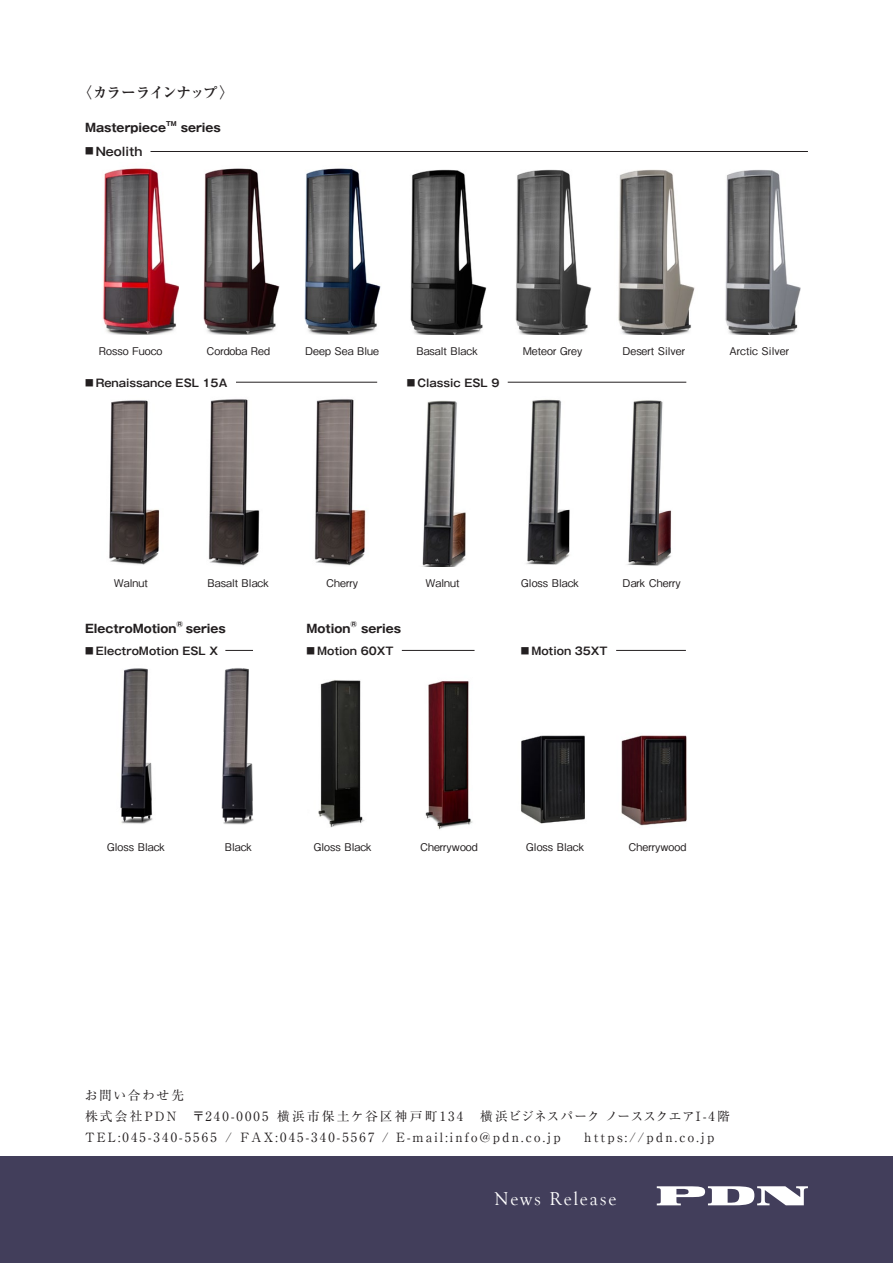
<style>
.page{position:relative;width:893px;height:1263px;background:#fff}
.page>*{position:absolute;margin:0;border:0;box-sizing:border-box;transform-origin:0 0}
.t1{font:19.2px "Goudy Old Style T";letter-spacing:.095em;color:#fff}
.t2{font:700 14.85px "Ryumin Pro";letter-spacing:-.085em;color:#231f20}
.t3{font:12.75px "Ryumin Pro";letter-spacing:.17em;color:#231f20}
.t4{font:12.75px "Ryumin Pro";letter-spacing:.08em;color:#231f20}
.t5{font:12.75px "Ryumin Pro";letter-spacing:.135em;color:#231f20}
.t6{font:700 11.7px "Gothic MB101 Pro";color:#231f20}
.t7{font:700 11.7px "Gothic MB101 Pro De";color:#231f20}
.t8{font:500 10.65px "Gothic BBB Pro";color:#231f20}
.t9{font:700 10.65px "Gothic MB101 Pro De";color:#231f20}
.t10{font:700 8.55px "Gothic MB101 Pro De";color:#231f20}
.t11{font:700 7.5px "Gothic MB101 Pro";color:#231f20}
.t12{font:700 6.15px "Gothic MB101 Pro";color:#231f20}
</style>
<div class="page">
<img style="left:120px;top:668px;width:33px;height:156px">
<img style="left:221px;top:668px;width:33px;height:157px">
<img style="left:318px;top:680px;width:47px;height:147px">
<img style="left:521px;top:735px;width:64px;height:89px">
<img style="left:621px;top:735px;width:66px;height:91px">
<img style="left:425px;top:681px;width:48px;height:149px">
<img style="left:109px;top:400px;width:51px;height:165px">
<img style="left:208px;top:399px;width:52px;height:167px">
<img style="left:314px;top:399px;width:52px;height:167px">
<img style="left:102px;top:168px;width:77px;height:167px">
<img style="left:422px;top:400px;width:44px;height:166px">
<img style="left:526px;top:399px;width:44px;height:166px">
<img style="left:627px;top:400px;width:45px;height:166px">
<img style="left:203px;top:168px;width:77px;height:167px">
<img style="left:304px;top:168px;width:77px;height:167px">
<img style="left:410px;top:169px;width:76px;height:166px">
<img style="left:515px;top:169px;width:77px;height:166px">
<img style="left:618px;top:169px;width:77px;height:166px">
<img style="left:725px;top:170px;width:76px;height:165px">
<div style="left:0;top:1157px;width:893px;height:106px;background:#423e5b"></div>
<svg style="left:657px;top:1186px;width:151px;height:19px"></svg>
<hr style="left:151px;top:151px;width:657px;height:1px;background:#231f20">
<hr style="left:236px;top:382px;width:141px;height:1px;background:#231f20">
<hr style="left:508px;top:382px;width:178px;height:1px;background:#231f20">
<hr style="left:402px;top:650px;width:73px;height:1px;background:#231f20">
<svg style="left:225px;top:650px;width:28px;height:1px"></svg>
<hr style="left:616px;top:650px;width:70px;height:1px;background:#231f20">
<p class="t2" style="left:78px;top:81px;width:158px">〈カラーラインナップ〈</p>
<p class="t6" style="left:85px;top:118px;width:83px">Masterpiece</p>
<p class="t12" style="left:166px;top:119px;width:12px">TM</p>
<p class="t6" style="left:181px;top:118px;width:42px">series</p>
<p class="t7" style="left:96px;top:141px;width:48px">Neolith</p>
<p class="t10" style="left:85px;top:144px;width:10px">■</p>
<p class="t8" style="left:99px;top:342px;width:65px">Rosso Fuoco</p>
<p class="t8" style="left:206px;top:342px;width:65px">Cordoba Red</p>
<p class="t8" style="left:305px;top:342px;width:75px">Deep Sea Blue</p>
<p class="t8" style="left:416px;top:342px;width:63px">Basalt Black</p>
<p class="t8" style="left:523px;top:342px;width:61px">Meteor Grey</p>
<p class="t8" style="left:622px;top:342px;width:64px">Desert Silver</p>
<p class="t8" style="left:729px;top:342px;width:61px">Arctic Silver</p>
<p class="t9" style="left:96px;top:374px;width:133px">Renaissance ESL 15A</p>
<p class="t10" style="left:85px;top:375px;width:10px">■</p>
<p class="t9" style="left:418px;top:374px;width:83px">Classic ESL 9</p>
<p class="t10" style="left:407px;top:375px;width:10px">■</p>
<p class="t8" style="left:114px;top:574px;width:35px">Walnut</p>
<p class="t8" style="left:208px;top:574px;width:63px">Basalt Black</p>
<p class="t8" style="left:326px;top:574px;width:33px">Cherry</p>
<p class="t8" style="left:425px;top:574px;width:35px">Walnut</p>
<p class="t8" style="left:521px;top:574px;width:60px">Gloss Black</p>
<p class="t8" style="left:623px;top:574px;width:60px">Dark Cherry</p>
<p class="t11" style="left:177px;top:618px;width:8px">®</p>
<p class="t6" style="left:85px;top:618px;width:93px">ElectroMotion</p>
<p class="t6" style="left:186px;top:618px;width:42px">series</p>
<p class="t11" style="left:351px;top:618px;width:8px">®</p>
<p class="t6" style="left:307px;top:618px;width:45px">Motion</p>
<p class="t6" style="left:361px;top:618px;width:42px">series</p>
<p class="t9" style="left:96px;top:642px;width:124px">ElectroMotion ESL X</p>
<p class="t10" style="left:85px;top:643px;width:10px">■</p>
<p class="t9" style="left:317px;top:642px;width:78px">Motion 60XT</p>
<p class="t10" style="left:307px;top:643px;width:10px">■</p>
<p class="t9" style="left:531px;top:642px;width:78px">Motion 35XT</p>
<p class="t10" style="left:521px;top:643px;width:10px">■</p>
<p class="t8" style="left:107px;top:839px;width:60px">Gloss Black</p>
<p class="t8" style="left:225px;top:839px;width:29px">Black</p>
<p class="t8" style="left:313px;top:839px;width:60px">Gloss Black</p>
<p class="t8" style="left:420px;top:839px;width:59px">Cherrywood</p>
<p class="t8" style="left:526px;top:839px;width:60px">Gloss Black</p>
<p class="t8" style="left:629px;top:839px;width:59px">Cherrywood</p>
<p class="t5" style="left:85px;top:1085px;width:101px">お問い合わせ先</p>
<p class="t3" style="left:85px;top:1106px;width:185px">株式会社PDN　〒240 0- 005</p>
<p class="t4" style="left:277px;top:1106px;width:454px">横浜市保土ケ谷区神戸町 1 3 4 　横浜ビジネスパークノーススクエアⅠ 4- 階</p>
<p class="t3" style="left:85px;top:1127px;width:133px">TEL:045-340-5565</p>
<p class="t3" style="left:225px;top:1127px;width:8px">/</p>
<p class="t3" style="left:240px;top:1127px;width:136px">FAX:045-340-5567</p>
<p class="t3" style="left:382px;top:1127px;width:180px">E/ -mail:info@pdn.co.jp</p>
<p class="t3" style="left:569px;top:1127px;width:147px">　https://pdn.co.jp</p>
<p class="t1" style="left:495px;top:1188px;width:124px">News Release</p>
</div>
